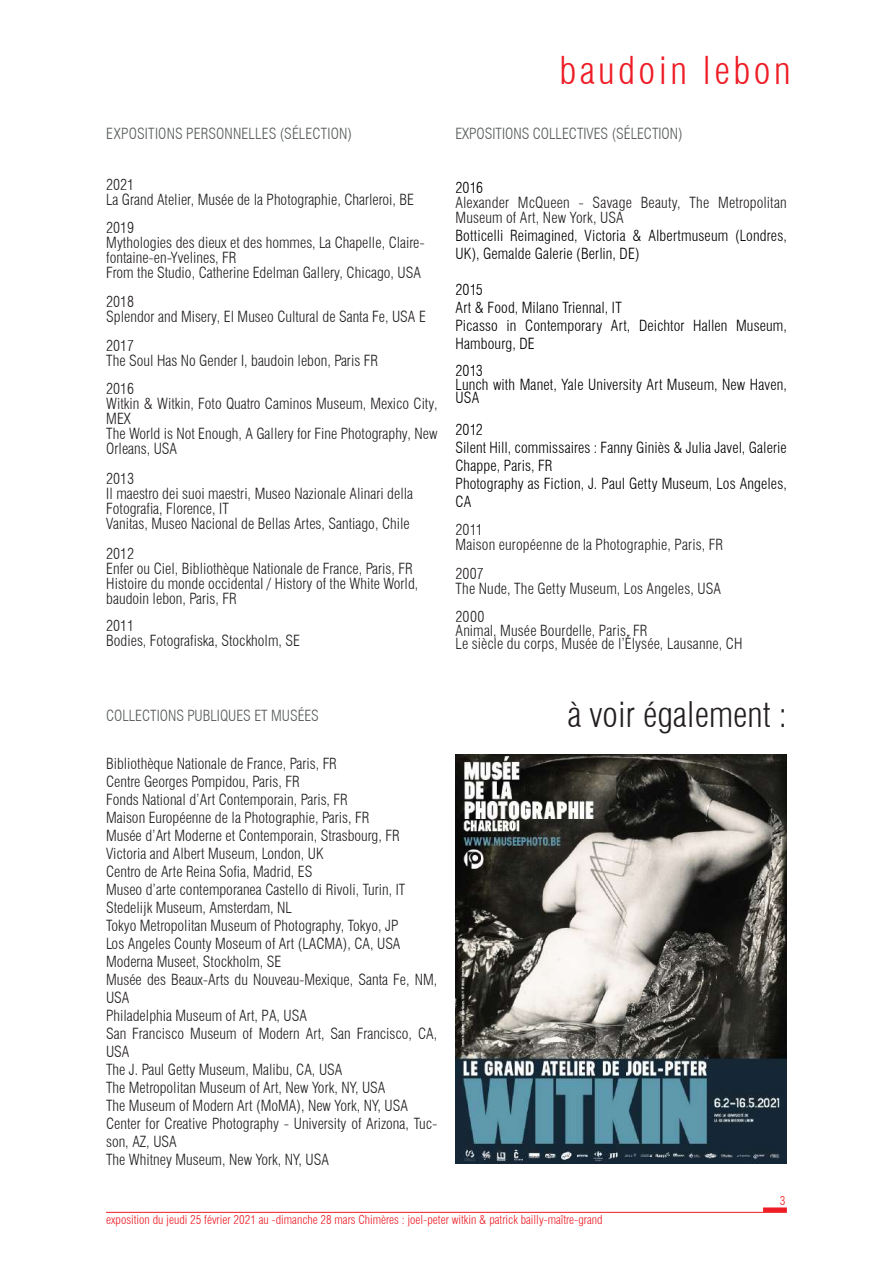
<style>
.page{position:relative;width:893px;height:1263px;background:#fff}
.page>*{position:absolute;margin:0;border:0;box-sizing:border-box;transform-origin:0 0}
.t1{font:300 condensed 37.5px "Swiss 721 BT";letter-spacing:.09em;color:#ee1c25}
.t2{font:300 condensed 34.5px "Swiss 721 BT";color:#231f20}
.t3{font:300 condensed 15px/18px "Swiss 721 BT";color:#231f20}
.t4{font:300 condensed 15px/18px "Swiss 721 BT";letter-spacing:.01em;color:#000001}
.t5{font:300 condensed 15px "Swiss 721 BT";color:#575c5b}
.t6{font:300 condensed 12px "Swiss 721 BT";color:#ee1c25}
</style>
<div class="page">
<hr style="left:106px;top:1212px;width:681px;height:1px;background:#ee1c25">
<div style="left:763px;top:1207px;width:24px;height:5px;background:#ee1c25"></div>
<img style="left:455px;top:754px;width:332px;height:409px">
<p class="t5" style="left:106px;top:125px;width:247px">EXPOSITIONS PERSONNELLES (SÉLECTION)</p>
<p class="t3" style="left:106px;top:177px;width:309px;line-height:15px">2021<br>La Grand Atelier, Musée de la Photographie, Charleroi, BE</p>
<p class="t3" style="left:106px;top:221px;width:320px;line-height:15px">2019<br>Mythologies des dieux et des hommes, La Chapelle, Claire&shy;fontaine-en-Yvelines, FR<br>From the Studio, Catherine Edelman Gallery, Chicago, USA</p>
<p class="t3" style="left:106px;top:294px;width:321px;line-height:15px">2018<br>Splendor and Misery, El Museo Cultural de Santa Fe, USA E</p>
<p class="t3" style="left:106px;top:338px;width:273px;line-height:15px">2017<br>The Soul Has No Gender I, baudoin lebon, Paris FR</p>
<p class="t3" style="left:106px;top:381px;width:333px;line-height:15px">2016<br>Witkin &amp; Witkin, Foto Quatro Caminos Museum, Mexico City,<br>MEX<br>The World is Not Enough, A Gallery for Fine Photography, New<br>Orleans, USA</p>
<p class="t3" style="left:106px;top:471px;width:308px;line-height:15px">2013<br>Il maestro dei suoi maestri, Museo Nazionale Alinari della Fotografia, Florence, IT<br>Vanitas, Museo Nacional de Bellas Artes, Santiago, Chile</p>
<p class="t3" style="left:106px;top:546px;width:314px;line-height:15px">2012<br>Enfer ou Ciel, Bibliothèque Nationale de France, Paris, FR Histoire du monde occidental / History of the White World, baudoin lebon, Paris, FR</p>
<p class="t3" style="left:106px;top:618px;width:195px;line-height:15px">2011<br>Bodies, Fotografiska, Stockholm, SE</p>
<h1 class="t1" style="left:560px;top:48px;width:232px">baudoin lebon</h1>
<p class="t5" style="left:455px;top:125px;width:229px">EXPOSITIONS COLLECTIVES (SÉLECTION)</p>
<p class="t4" style="left:455px;top:179px;width:29px">2016</p>
<p class="t3" style="left:455px;top:195px;width:333px;line-height:15px">Alexander McQueen - Savage Beauty, The Metropolitan<br>Museum of Art, New York, USA</p>
<p class="t4" style="left:455px;top:227px;width:333px">Botticelli Reimagined, Victoria &amp; Albertmuseum (Londres,<br>UK), Gemalde Galerie (Berlin, DE)</p>
<p class="t4" style="left:455px;top:281px;width:333px">2015<br>Art &amp; Food, Milano Triennal, IT<br>Picasso in Contemporary Art, Deichtor Hallen Museum,<br>Hambourg, DE</p>
<p class="t4" style="left:455px;top:364px;width:333px;line-height:13.5px">2013<br>Lunch with Manet, Yale University Art Museum, New Haven,<br>USA</p>
<p class="t4" style="left:455px;top:420px;width:333px">2012<br>Silent Hill, commissaires : Fanny Giniès &amp; Julia Javel, Galerie<br>Chappe, Paris, FR<br>Photography as Fiction, J. Paul Getty Museum, Los Angeles,<br>CA</p>
<p class="t3" style="left:455px;top:522px;width:269px;line-height:15px">2011<br>Maison européenne de la Photographie, Paris, FR</p>
<p class="t3" style="left:455px;top:566px;width:267px;line-height:15px">2007<br>The Nude, The Getty Museum, Los Angeles, USA</p>
<p class="t3" style="left:455px;top:610px;width:288px;line-height:13.5px">2000<br>Animal, Musée Bourdelle, Paris, FR<br>Le siècle du corps, Musée de l’Élysée, Lausanne, CH</p>
<p class="t5" style="left:106px;top:707px;width:214px">COLLECTIONS PUBLIQUES ET MUSÉES</p>
<p class="t3" style="left:106px;top:755px;width:333px">Bibliothèque Nationale de France, Paris, FR<br>Centre Georges Pompidou, Paris, FR<br>Fonds National d’Art Contemporain, Paris, FR<br>Maison Européenne de la Photographie, Paris, FR<br>Musée d’Art Moderne et Contemporain, Strasbourg, FR Victoria and Albert Museum, London, UK<br>Centro de Arte Reina Sofia, Madrid, ES<br>Museo d’arte contemporanea Castello di Rivoli, Turin, IT Stedelijk Museum, Amsterdam, NL<br>Tokyo Metropolitan Museum of Photography, Tokyo, JP<br>Los Angeles County Moseum of Art (LACMA), CA, USA Moderna Museet, Stockholm, SE<br>Musée des Beaux-Arts du Nouveau-Mexique, Santa Fe, NM, USA<br>Philadelphia Museum of Art, PA, USA<br>San Francisco Museum of Modern Art, San Francisco, CA, USA<br>The J. Paul Getty Museum, Malibu, CA, USA<br>The Metropolitan Museum of Art, New York, NY, USA<br>The Museum of Modern Art (MoMA), New York, NY, USA Center for Creative Photography - University of Arizona, Tuc&shy;son, AZ, USA<br>The Whitney Museum, New York, NY, USA</p>
<h2 class="t2" style="left:568px;top:693px;width:221px">à voir également :</h2>
<p class="t6" style="left:780px;top:1194px;width:7px">3</p>
<p class="t6" style="left:106px;top:1212px;width:498px">exposition du jeudi 25 février 2021 au -dimanche 28 mars Chimères : joel-peter witkin &amp; patrick bailly-maître-grand</p>
</div>
